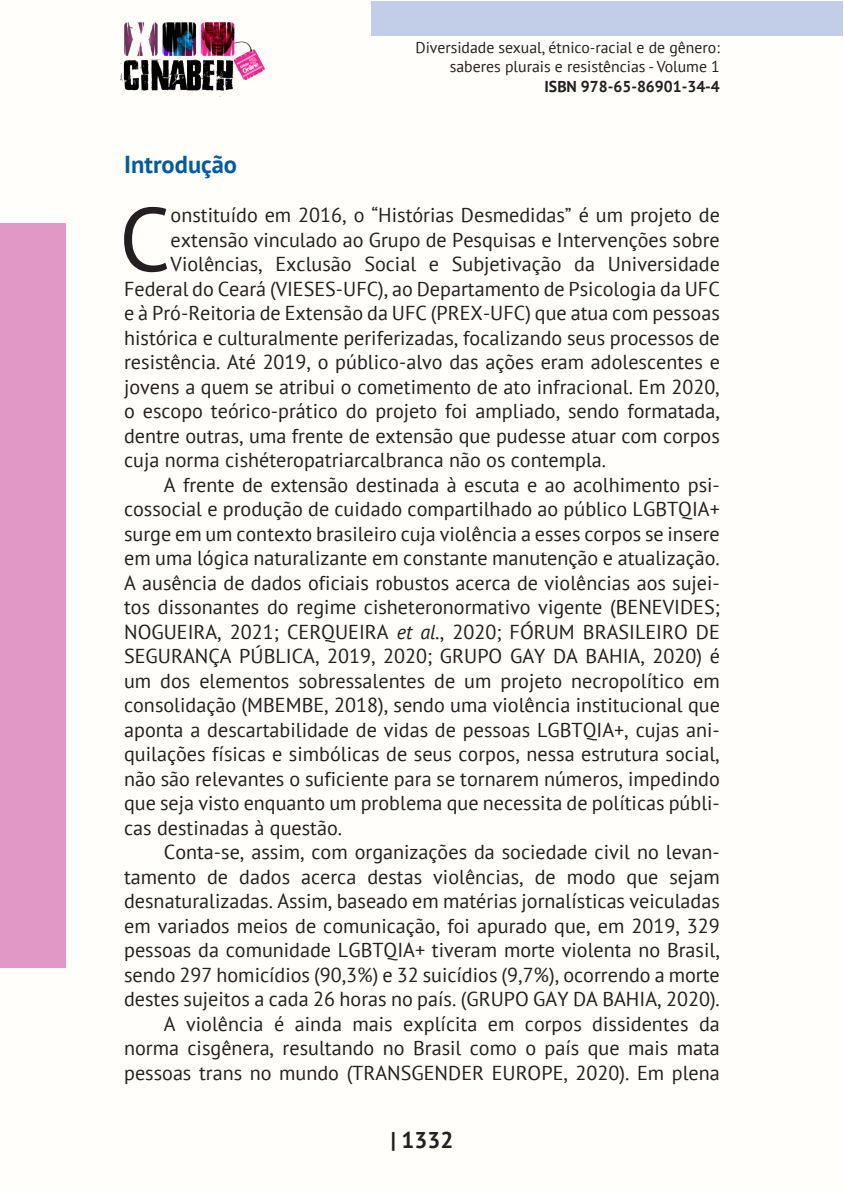
<style>
.page{position:relative;width:844px;height:1191px;background:#fff}
.page>*{position:absolute;margin:0;border:0;box-sizing:border-box;transform-origin:0 0}
._7_CAPITULAR{font:90.12px "PT Sans";color:#231f20}
._6_INTRODUCAO{font:700 24.5px "PT Sans";color:#015b9e}
.t1{font:700 22.75px "PT Sans";color:#231f20}
._8_CORPO{font:20.12px/24.5px "PT Sans";color:#231f20;text-align:justify}
._7_CAPITULAR-2{font:20.12px "PT Sans";color:#231f20}
.t2{font:15.75px/18.9px "PT Sans";color:#231f20;text-align:right}
.t3{font:700 15.75px "PT Sans";color:#231f20}
.s1{font-style:italic}
</style>
<div class="page">
<div style="left:0;top:0;width:843px;height:1191px;background:#fffefa"></div>
<div style="left:371px;top:1px;width:471px;height:35px;background:#c2cde7"></div>
<div style="left:0;top:223px;width:65px;height:744px;background:#e198c7"></div>
<img style="left:120px;top:22px;width:144px;height:75px">
<p class="t2" style="left:415px;top:38px;width:306px">Diversidade sexual, étnico-racial e de gênero: saberes plurais e resistências - Volume 1</p>
<p class="t3" style="left:544px;top:76px;width:177px">ISBN 978-65-86901-34-4</p>
<p class="_6_INTRODUCAO" style="left:124px;top:148px;width:114px">Introdução</p>
<p class="_7_CAPITULAR" style="left:119px;top:182px;width:53px">C</p>
<p class="_7_CAPITULAR-2" style="left:170px;top:202px;width:550px">onstituído em 2016, o “Histórias Desmedidas” é um projeto de</p>
<p class="_7_CAPITULAR-2" style="left:170px;top:227px;width:550px">extensão vinculado ao Grupo de Pesquisas e Intervenções sobre</p>
<p class="_7_CAPITULAR-2" style="left:170px;top:251px;width:550px">Violências, Exclusão Social e Subjetivação da Universidade</p>
<p class="_7_CAPITULAR-2" style="left:124px;top:276px;width:597px">Federal do Ceará (VIESES-UFC), ao Departamento de Psicologia da UFC</p>
<p class="_7_CAPITULAR-2" style="left:124px;top:300px;width:597px">e à Pró-Reitoria de Extensão da UFC (PREX-UFC) que atua com pessoas</p>
<p class="_7_CAPITULAR-2" style="left:124px;top:325px;width:597px">histórica e culturalmente periferizadas, focalizando seus processos de</p>
<p class="_7_CAPITULAR-2" style="left:124px;top:349px;width:597px">resistência. Até 2019, o público-alvo das ações eram adolescentes e</p>
<p class="_7_CAPITULAR-2" style="left:124px;top:374px;width:597px">jovens a quem se atribui o cometimento de ato infracional. Em 2020,</p>
<p class="_7_CAPITULAR-2" style="left:124px;top:398px;width:597px">o escopo teórico-prático do projeto foi ampliado, sendo formatada,</p>
<p class="_7_CAPITULAR-2" style="left:124px;top:423px;width:597px">dentre outras, uma frente de extensão que pudesse atuar com corpos</p>
<p class="_7_CAPITULAR-2" style="left:124px;top:447px;width:483px">cuja norma cishéteropatriarcalbranca não os contempla.</p>
<p class="_8_CORPO" style="left:124px;top:472px;width:597px;text-indent:40px">A frente de extensão destinada à escuta e ao acolhimento psi&shy;cossocial e produção de cuidado compartilhado ao público LGBTQIA+ surge em um contexto brasileiro cuja violência a esses corpos se insere em uma lógica naturalizante em constante manutenção e atualização.<br>A ausência de dados oficiais robustos acerca de violências aos sujei&shy;tos dissonantes do regime cisheteronormativo vigente (BENEVIDES; NOGUEIRA, 2021; CERQUEIRA <span class="s1">et al.</span>, 2020; FÓRUM BRASILEIRO DE SEGURANÇA PÚBLICA, 2019, 2020; GRUPO GAY DA BAHIA, 2020) é um dos elementos sobressalentes de um projeto necropolítico em consolidação (MBEMBE, 2018), sendo uma violência institucional que aponta a descartabilidade de vidas de pessoas LGBTQIA+, cujas ani&shy;quilações físicas e simbólicas de seus corpos, nessa estrutura social, não são relevantes o suficiente para se tornarem números, impedindo que seja visto enquanto um problema que necessita de políticas públi&shy;cas destinadas à questão.</p>
<p class="_8_CORPO" style="left:124px;top:839px;width:597px;text-indent:40px">Conta-se, assim, com organizações da sociedade civil no levan&shy;tamento de dados acerca destas violências, de modo que sejam desnaturalizadas. Assim, baseado em matérias jornalísticas veiculadas em variados meios de comunicação, foi apurado que, em 2019, 329 pessoas da comunidade LGBTQIA+ tiveram morte violenta no Brasil, sendo 297 homicídios (90,3%) e 32 suicídios (9,7%), ocorrendo a morte destes sujeitos a cada 26 horas no país. (GRUPO GAY DA BAHIA, 2020).</p>
<p class="_8_CORPO" style="left:124px;top:1011px;width:597px;text-indent:40px">A violência é ainda mais explícita em corpos dissidentes da norma cisgênera, resultando no Brasil como o país que mais mata pessoas trans no mundo (TRANSGENDER EUROPE, 2020). Em plena</p>
<p class="t1" style="left:390px;top:1125px;width:64px">| 1332</p>
</div>
